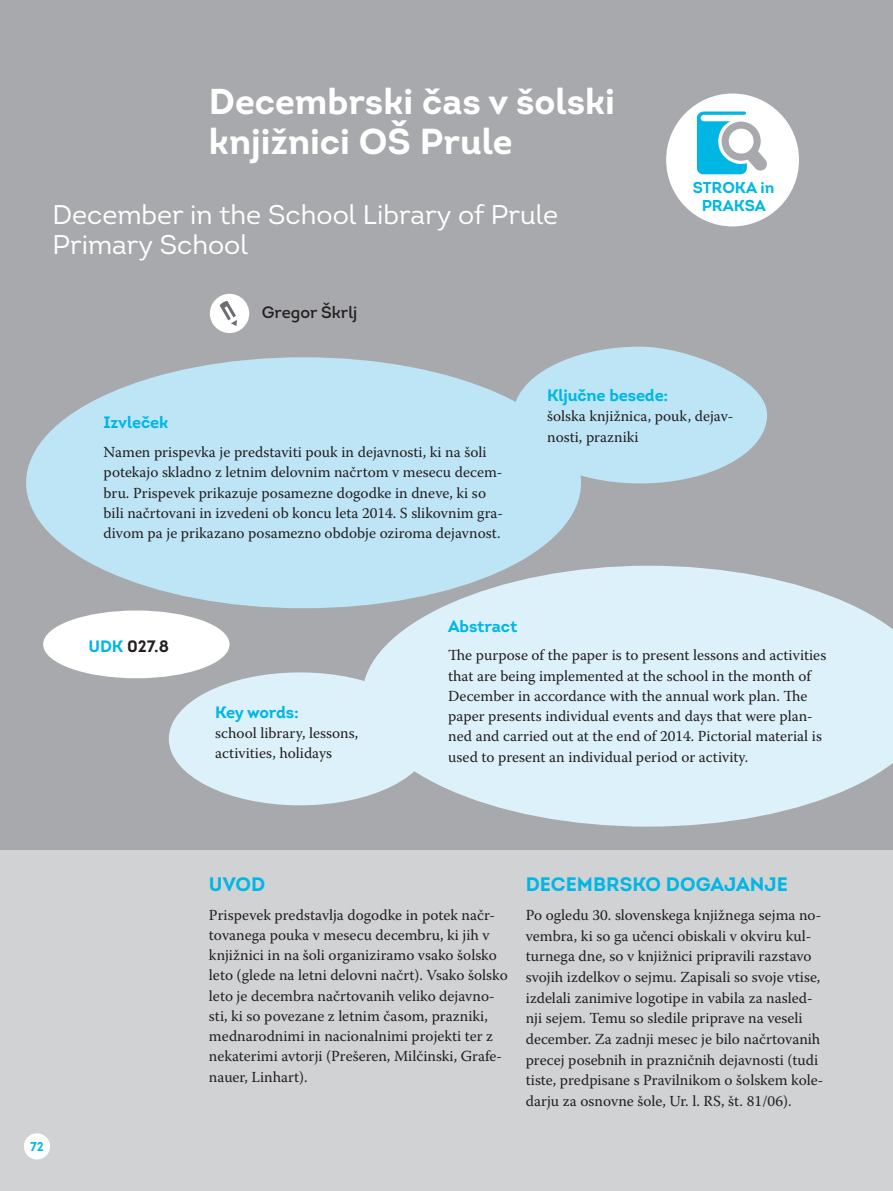
<style>
.page{position:relative;width:893px;height:1191px;background:#fff}
.page>*{position:absolute;margin:0;border:0;box-sizing:border-box;transform-origin:0 0}
.t1{font:700 36px/40.5px "Intro";color:#fff}
.t2{font:27px/30px "Intro";color:#fff}
.t3{font:700 19.5px "Intro";color:#00b7e4}
.t4{font:700 16.5px "Intro";letter-spacing:-.01em;color:#00b7e4}
.t5{font:16.5px "Intro";color:#231f20}
.t6{font:700 16.5px "Intro";letter-spacing:-.01em;color:#231f20}
.t7{font:700 15.75px/17.9px "Intro";color:#00b7e4;text-align:center}
.t8{font:15.3px/20.2px "Warnock Pro";color:#231f20}
.t9{font:700 12.75px "Intro";color:#00b7e4}
.s1{color:#00b7e4}
</style>
<div class="page">
<div style="left:0;top:849px;width:893px;height:342px;background:#d1d2d4"></div>
<div style="left:0;top:0;width:893px;height:849px;background:#a8a9ad"></div>
<div style="left:26px;top:357px;width:555px;height:251px;background:#bde5f5;border-radius:50%"></div>
<div style="left:513px;top:346px;width:254px;height:137px;background:#bde5f5;border-radius:50%"></div>
<svg style="left:362px;top:566px;width:531px;height:260px;fill:#ddf1fa"></svg>
<div style="left:169px;top:672px;width:262px;height:133px;background:#ddf1fa;border-radius:50%"></div>
<div style="left:666px;top:93px;width:133px;height:133px;background:#fff;border-radius:50%"></div>
<div style="left:210px;top:294px;width:39px;height:39px;background:#fff;border-radius:50%"></div>
<svg style="left:220px;top:301px;width:17px;height:25px"></svg>
<svg style="left:697px;top:111px;width:70px;height:63px"></svg>
<div style="left:43px;top:610px;width:187px;height:68px;background:#fff;border-radius:50%"></div>
<div style="left:24px;top:1133px;width:26px;height:26px;background:#fff;border-radius:50%"></div>
<h1 class="t1" style="left:209px;top:81px;width:408px">Decembrski čas v šolski knjižnici OŠ Prule</h1>
<h2 class="t2" style="left:52px;top:200px;width:507px">December in the School Library of Prule<br>Primary School</h2>
<p class="t5" style="left:262px;top:302px;width:97px">Gregor Škrlj</p>
<p class="t7" style="left:693px;top:179px;width:83px">STROKA in<br>PRAKSA</p>
<p class="t4" style="left:104px;top:412px;width:66px">Izvleček</p>
<p class="t8" style="left:104px;top:441px;width:401px">Namen prispevka je predstaviti pouk in dejavnosti, ki na šoli potekajo skladno z letnim delovnim načrtom v mesecu decem&shy;bru. Prispevek prikazuje posamezne dogodke in dneve, ki so bili načrtovani in izvedeni ob koncu leta 2014. S slikovnim gra&shy;divom pa je prikazano posamezno obdobje oziroma dejavnost.</p>
<p class="t4" style="left:547px;top:385px;width:123px">Ključne besede:</p>
<p class="t8" style="left:547px;top:406px;width:188px">šolska knjižnica, pouk, dejav&shy;nosti, prazniki</p>
<p class="t6" style="left:89px;top:635px;width:82px"><span class="s1">UDK</span> 027.8</p>
<p class="t4" style="left:215px;top:701px;width:85px">Key words:</p>
<p class="t8" style="left:215px;top:722px;width:145px">school library, lessons, activities, holidays</p>
<p class="t4" style="left:448px;top:615px;width:71px">Abstract</p>
<p class="t8" style="left:448px;top:645px;width:380px">The purpose of the paper is to present lessons and activities that are being implemented at the school in the month of December in accordance with the annual work plan. The paper presents individual events and days that were plan&shy;ned and carried out at the end of 2014. Pictorial material is used to present an individual period or activity.</p>
<p class="t9" style="left:30px;top:1137px;width:15px">72</p>
<p class="t3" style="left:209px;top:871px;width:29px">Uvod</p>
<p class="t8" style="left:209px;top:904px;width:300px">Prispevek predstavlja dogodke in potek načr&shy;tovanega pouka v mesecu decembru, ki jih v knjižnici in na šoli organiziramo vsako šolsko leto (glede na letni delovni načrt). Vsako šolsko leto je decembra načrtovanih veliko dejavno&shy;sti, ki so povezane z letnim časom, prazniki, mednarodnimi in nacionalnimi projekti ter z nekaterimi avtorji (Prešeren, Milčinski, Grafe&shy;nauer, Linhart).</p>
<p class="t3" style="left:526px;top:871px;width:82px">Decembrsko</p>
<p class="t3" style="left:666px;top:871px;width:124px">dogajan je</p>
<p class="t8" style="left:526px;top:904px;width:299px;line-height:20.7px">Po ogledu 30. slovenskega knjižnega sejma no&shy;vembra, ki so ga učenci obiskali v okviru kul&shy;turnega dne, so v knjižnici pripravili razstavo svojih izdelkov o sejmu. Zapisali so svoje vtise, izdelali zanimive logotipe in vabila za nasled&shy;nji sejem. Temu so sledile priprave na veseli december. Za zadnji mesec je bilo načrtovanih precej posebnih in prazničnih dejavnosti (tudi tiste, predpisane s Pravilnikom o šolskem kole&shy;darju za osnovne šole, Ur. l. RS, št. 81/06).</p>
</div>
